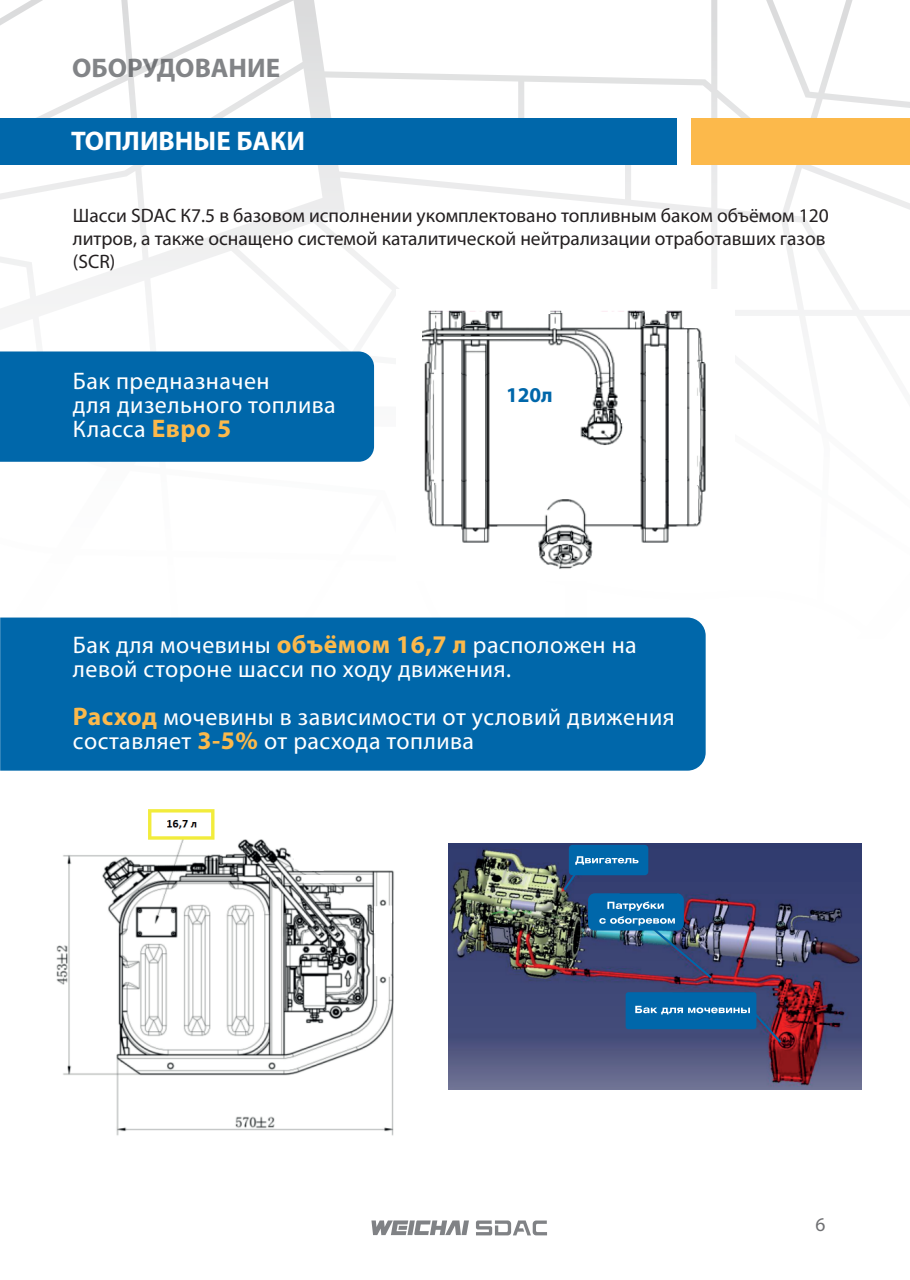
<style>
.page{position:relative;width:910px;height:1280px;background:#fff}
.page>*{position:absolute;margin:0;border:0;box-sizing:border-box;transform-origin:0 0}
.t1{font:700 27px "Myriad Pro";color:#fff}
.t2{font:700 27px "Myriad Pro";color:#828487}
.t3{font:24px/24px "Myriad Pro";letter-spacing:.02em;color:#fff}
.t4{font:700 21.15px "Myriad Pro";color:#0067aa}
.t5{font:19.5px/23.4px "Myriad Pro";color:#231f20}
.t6{font:19.5px "Myriad Pro";color:#6f7073}
.s1{font-weight:700;font-size:25.5px;color:#fcb94b}
</style>
<div class="page">
<svg style="left:476px;top:1220px;width:71px;height:15px"></svg>
<svg style="left:371px;top:1220px;width:98px;height:15px"></svg>
<svg style="left:0;top:0;width:910px;height:447px"></svg>
<div style="left:0;top:617px;width:706px;height:154px;background:#0067aa"></div>
<div style="left:0;top:351px;width:374px;height:111px;background:#0067aa"></div>
<div style="left:1px;top:118px;width:676px;height:46px;background:#0067aa"></div>
<div style="left:692px;top:118px;width:218px;height:46px;background:#fcb94b"></div>
<img style="left:448px;top:843px;width:414px;height:247px">
<div style="left:569px;top:845px;width:79px;height:30px;background:#0067aa;border-radius:4px"></div>
<svg style="left:563px;top:856px;width:75px;height:34px"></svg>
<div style="left:588px;top:893px;width:96px;height:37px;background:#0067aa;border-radius:7px"></div>
<div style="left:626px;top:992px;width:130px;height:37px;background:#0067aa;border-radius:3px"></div>
<img style="left:599px;top:902px;width:113px;height:76px">
<svg style="left:635px;top:1006px;width:146px;height:37px"></svg>
<img style="left:396px;top:289px;width:339px;height:280px">
<img style="left:56px;top:809px;width:338px;height:327px">
<p class="t2" style="left:72px;top:50px;width:210px">ОБОРУДОВАНИЕ</p>
<p class="t1" style="left:71px;top:123px;width:236px">ТОПЛИВНЫЕ БАКИ</p>
<p class="t5" style="left:73px;top:203px;width:757px">Шасси SDAC К7.5 в базовом исполнении укомплектовано топливным баком объёмом 120 литров, а также оснащено системой каталитической нейтрализации отработавших газов (SCR)</p>
<p class="t3" style="left:73px;top:369px;width:264px">Бак предназначен<br>для дизельного топлива<br>Класса <span class="s1">Евро 5</span></p>
<p class="t4" style="left:506px;top:381px;width:48px">120л</p>
<p class="t3" style="left:73px;top:633px;width:565px">Бак для мочевины <span class="s1">объёмом 16,7 л</span> расположен на левой стороне шасси по ходу движения.</p>
<p class="t3" style="left:73px;top:705px;width:603px"><span class="s1">Расход</span> мочевины в зависимости от условий движения составляет <span class="s1">3-5%</span> от расхода топлива</p>
<p class="t6" style="left:816px;top:1213px;width:12px">6</p>
</div>
